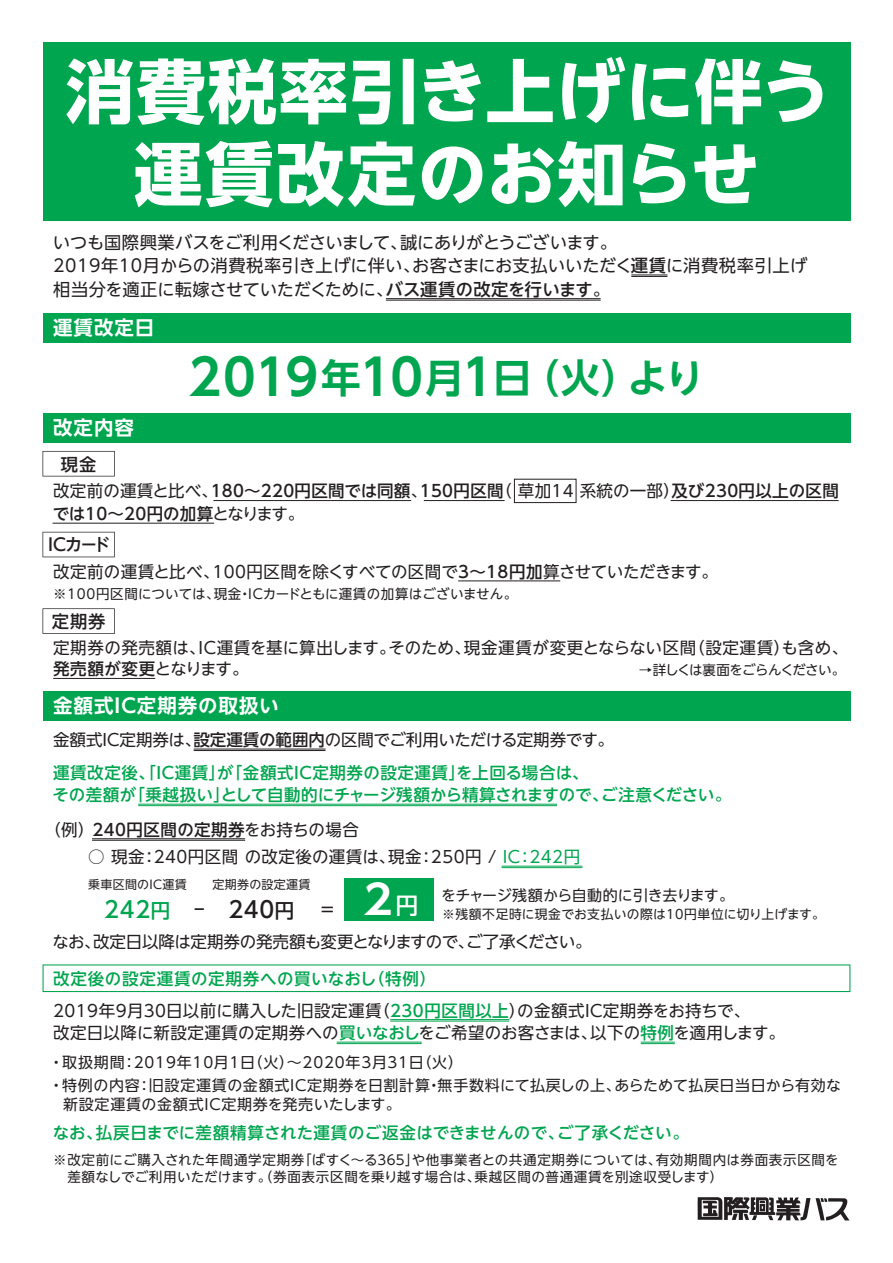
<style>
.page{position:relative;width:893px;height:1263px;background:#fff}
.page>*{position:absolute;margin:0;border:0;box-sizing:border-box;transform-origin:0 0}
.t1{font:700 69px/82.5px "UD Shin Go NT Pro";letter-spacing:.02em;color:#fff;text-align:center}
.t2{font:700 39.6px "UD Shin Go NT Pro De";color:#00a54f}
.t3{font:500 22.5px "UD Shin Go NT Pro";letter-spacing:.03em;color:#00a54f}
.t4{font:700 19.5px "UD Shin Go NT Pro De";letter-spacing:.05em;color:#fff}
.t5{font:17.25px/23.2px "UD Shin Go NT Pro";color:#231f20}
.t6{font:500 17.25px "UD Shin Go NT Pro";color:#231f20}
.t7{font:16.5px/21px "UD Shin Go NT Pro";letter-spacing:.015em;color:#231f20}
.t8{font:500 16.5px/32.5px "UD Shin Go NT Pro";letter-spacing:.025em;color:#00a54f}
.t9{font:500 16.5px/22.5px "UD Shin Go NT Pro";letter-spacing:.02em;color:#231f20}
.t10{font:500 16.5px/34.7px "UD Shin Go NT Pro";letter-spacing:-.01em;color:#00a54f}
.t11{font:16.5px "UD Shin Go NT Pro";letter-spacing:-.01em;color:#231f20}
.t12{font:16.5px "UD Shin Go NT Pro";letter-spacing:-.03em;color:#231f20}
.t13{font:15px/22.5px "UD Shin Go NT Pro";letter-spacing:.04em;color:#231f20}
.t14{font:15px "UD Shin Go NT Pro";letter-spacing:-.02em;color:#231f20}
.t15{font:13.5px/16.5px "UD Shin Go NT Pro";letter-spacing:.025em;color:#231f20}
.t16{font:13.5px "UD Shin Go NT Pro";letter-spacing:-.055em;color:#231f20}
.t17{font:12.75px "UD Shin Go NT Pro";letter-spacing:.03em;color:#231f20}
.t18{font:12px "UD Shin Go NT Pro";letter-spacing:.03em;color:#231f20}
.s1{font-weight:500}
.s2{font-size:49.5px}
.s3{font-weight:400}
.s4{font-weight:400;color:#231f20}
.s5{color:#231f20}
.s6{color:#00a54f}
.s7{font-size:19.5px}
.s8{font-size:19.5px;color:#231f20}
.s9{font-family:"UD Shin Go NT Pro De";font-weight:700;font-size:40.5px;color:#fff}
.s10{font-weight:500;color:#00a54f}
</style>
<div class="page">
<div style="left:43px;top:43px;width:807px;height:178px;background:#00a54f"></div>
<div style="left:344px;top:878px;width:89px;height:42px;background:#00a54f"></div>
<div style="left:43px;top:313px;width:807px;height:29px;background:#00a54f"></div>
<div style="left:43px;top:413px;width:807px;height:29px;background:#00a54f"></div>
<div style="left:43px;top:691px;width:807px;height:30px;background:#00a54f"></div>
<svg style="left:43px;top:532px;width:72px;height:25px"></svg>
<svg style="left:43px;top:451px;width:72px;height:25px"></svg>
<svg style="left:43px;top:608px;width:72px;height:26px"></svg>
<svg style="left:816px;top:1198px;width:33px;height:22px"></svg>
<svg style="left:698px;top:1197px;width:112px;height:23px"></svg>
<hr style="left:138px;top:804px;width:419px;height:1px;background:#00a54f">
<hr style="left:138px;top:805px;width:419px;height:1px;background:#00a54f">
<hr style="left:194px;top:749px;width:131px;height:1px;background:#231f20">
<hr style="left:194px;top:750px;width:131px;height:1px;background:#231f20">
<hr style="left:92px;top:838px;width:153px;height:1px;background:#231f20">
<hr style="left:92px;top:840px;width:153px;height:1px;background:#231f20">
<hr style="left:502px;top:866px;width:80px;height:1px;background:#00a54f">
<hr style="left:502px;top:867px;width:80px;height:1px;background:#00a54f">
<hr style="left:213px;top:500px;width:198px;height:1px;background:#231f20">
<hr style="left:424px;top:500px;width:81px;height:1px;background:#231f20">
<hr style="left:53px;top:523px;width:161px;height:1px;background:#231f20">
<hr style="left:458px;top:580px;width:102px;height:1px;background:#231f20">
<hr style="left:53px;top:678px;width:102px;height:1px;background:#231f20">
<hr style="left:671px;top:500px;width:168px;height:1px;background:#231f20">
<hr style="left:386px;top:298px;width:215px;height:1px;background:#231f20">
<hr style="left:386px;top:300px;width:215px;height:1px;background:#231f20">
<hr style="left:631px;top:275px;width:36px;height:1px;background:#231f20">
<hr style="left:631px;top:276px;width:36px;height:1px;background:#231f20">
<div style="left:514px;top:479px;width:62px;height:24px;border:1px solid #231f20"></div>
<svg style="left:43px;top:964px;width:807px;height:28px"></svg>
<hr style="left:390px;top:1019px;width:119px;height:1px;background:#00a54f">
<hr style="left:390px;top:1021px;width:119px;height:1px;background:#00a54f">
<hr style="left:337px;top:1042px;width:85px;height:1px;background:#00a54f">
<hr style="left:337px;top:1043px;width:85px;height:1px;background:#00a54f">
<hr style="left:641px;top:1042px;width:34px;height:1px;background:#00a54f">
<hr style="left:641px;top:1043px;width:34px;height:1px;background:#00a54f">
<h1 class="t1" style="left:66px;top:49px;width:766px">消費税率引き上げに伴う運賃改定のお知らせ</h1>
<p class="t5" style="left:53px;top:230px;width:756px">いつも国際興業バスをご利用くださいまして、誠にありがとうございます。<br>2019年10月からの消費税率引き上げに伴い、お客さまにお支払いいただく<span class="s1">運賃</span>に消費税率引上げ相当分を適正に転嫁させていただくために、<span class="s1">バス運賃の改定を行います</span>。</p>
<p class="t4" style="left:53px;top:312px;width:103px">運賃改定日</p>
<p class="t4" style="left:53px;top:412px;width:82px">改定内容</p>
<p class="t6" style="left:61px;top:450px;width:37px">現金</p>
<h2 class="t2" style="left:188px;top:345px;width:518px"><span class="s2">2019</span>年<span class="s2">10</span>月<span class="s2">1</span>日（火）より</h2>
<p class="t9" style="left:53px;top:479px;width:788px"><span class="s3">改定前の運賃と比べ、</span>180～220円区間では同額<span class="s3">、</span>150円区間<span class="s3">（ 草加14 系統の一部）</span>及び230円以上の区間では10～20円の加算<span class="s3">となります。</span></p>
<p class="t6" style="left:48px;top:531px;width:64px">ICカード</p>
<p class="t11" style="left:53px;top:558px;width:666px">改定前の運賃と比べ、100円区間を除くすべての区間で<span class="s1">3～18円加</span>算させていただきます。</p>
<p class="t15" style="left:53px;top:585px;width:466px">※100円区間については、現金・ICカードともに運賃の加算はございません。</p>
<p class="t7" style="left:53px;top:637px;width:796px">定期券の発売額は、IC運賃を基に算出します。そのため、現金運賃が変更とならない区間（設定運賃）も含め、<span class="s1">発売額が変更</span>となります。</p>
<p class="t6" style="left:52px;top:607px;width:55px">定期券</p>
<p class="t16" style="left:639px;top:659px;width:208px">→詳しくは裏面をごらんください。</p>
<p class="t4" style="left:53px;top:690px;width:227px">金額式IC定期券の取扱い</p>
<p class="t8" style="left:53px;top:723px;width:562px"><span class="s4">金額式IC定期券は、</span><span class="s5">設定運賃の範囲内</span><span class="s4">の区間でご利用いただける定期券です。</span>運賃改定後、「IC運賃」が「金額式IC定期券の設定運賃」を上回る場合は、</p>
<p class="t10" style="left:44px;top:777px;width:688px;text-indent:8px">その差額が「乗越扱い」として自動的にチャージ残額から精算されますので、ご注意ください。<span class="s4">（例）</span><span class="s5">240円区間の定期券</span><span class="s4">をお持ちの場合</span></p>
<p class="t7" style="left:88px;top:846px;width:494px">○ 現金:240円区間 の改定後の運賃は、現金:250円 / <span class="s6">IC:242円</span></p>
<p class="t18" style="left:88px;top:874px;width:100px">乗車区間のIC運賃</p>
<p class="t18" style="left:212px;top:874px;width:100px">定期券の設定運賃</p>
<h3 class="t3" style="left:104px;top:891px;width:315px">242<span class="s7">円</span> <span class="s4">-</span> <span class="s5">240</span><span class="s8">円</span> <span class="s4">=</span> <span class="s9">2</span><sup>円</sup></h3>
<p class="t14" style="left:441px;top:883px;width:294px">をチャージ残額から自動的に引き去ります。</p>
<p class="t17" style="left:442px;top:903px;width:384px">※残額不足時に現金でお支払いの際は10円単位に切り上げます。</p>
<p class="t12" style="left:53px;top:929px;width:540px">なお、改定日以降は定期券の発売額も変更となりますので、ご了承ください。</p>
<p class="t8" style="left:53px;top:962px;width:385px">改定後の設定運賃の定期券への買いなおし（特例）</p>
<p class="t7" style="left:53px;top:999px;width:733px;line-height:22.5px">2019年9月30日以前に購入した旧設定運賃（<span class="s10">230円区間以上</span>）の金額式IC定期券をお持ちで、<br>改定日以降に新設定運賃の定期券への<span class="s10">買いなおし</span>をご希望のお客さまは、以下の<span class="s10">特例</span>を適用します。</p>
<p class="t13" style="left:49px;top:1051px;width:794px">・取扱期間:2019年10月1日（火）～2020年3月31日（火）<br>・特例の内容:旧設定運賃の金額式IC定期券を日割計算・無手数料にて払戻しの上、あらためて払戻日当日から有効な</p>
<p class="t13" style="left:63px;top:1093px;width:348px">新設定運賃の金額式IC定期券を発売いたします。　</p>
<p class="t8" style="left:53px;top:1116px;width:638px">なお、払戻日までに差額精算された運賃のご返金はできませんので、ご了承ください。</p>
<p class="t15" style="left:53px;top:1151px;width:787px">※改定前にご購入された年間通学定期券「ばすく～る３６５」や他事業者との共通定期券については、有効期間内は券面表示区間を　差額なしでご利用いただけます。（券面表示区間を乗り越す場合は、乗越区間の普通運賃を別途収受します）</p>
</div>
